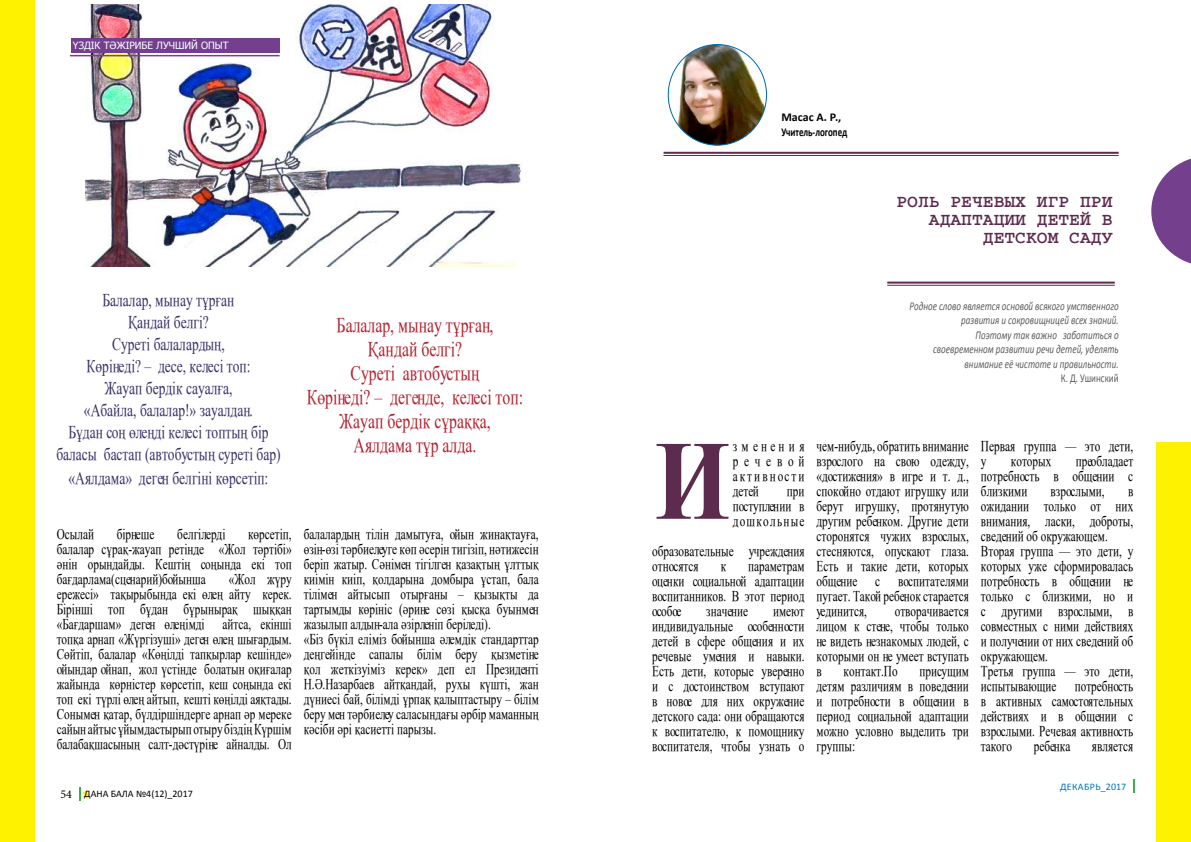
<style>
.page{position:relative;width:1191px;height:842px;background:#fff}
.page>*{position:absolute;margin:0;border:0;box-sizing:border-box;transform-origin:0 0}
.t1{font:700 113px "Times New Roman";color:#5d2b4d;scale:.85 1}
.t2{font:21px/24px "Times New Roman Kaz";color:#b32331;text-align:center;scale:.75 1}
.t3{font:18px/22px "Times New Roman Kaz";color:#3c3268;text-align:center;scale:.75 1}
.t4{font:18px/18px "Primer OTCFF Para Type";color:#5d2b4d;text-align:right}
.t5{font:15px/15px "Times New Roman Kaz";color:#000;text-align:justify;scale:.75 1}
.t6{font:italic 12px/14.4px "Calibri";color:#5d5d60;text-align:right;scale:.75 1}
.t7{font:700 12px/14.4px "Calibri";color:#000}
.t8{font:12px "Calibri";color:#5d5d60;scale:.75 1}
.t9{font:12px "Minion Pro";color:#000}
.t10{font:10px "Tahoma";color:#fff}
.t11{font:10px "Calibri";color:#000}
.t12{font:10px "Calibri";letter-spacing:.04em;color:#0074be}
</style>
<div class="page">
<svg style="left:1133px;top:779px;width:2px;height:13px"></svg>
<svg style="left:79px;top:787px;width:11px;height:13px"></svg>
<hr style="left:663px;top:152px;width:455px;height:2px;background:#5d2b4d">
<hr style="left:663px;top:155px;width:455px;height:1px;background:#5d2b4d">
<hr style="left:887px;top:282px;width:227px;height:2px;background:#5d2b4d">
<hr style="left:887px;top:285px;width:227px;height:1px;background:#5d2b4d">
<svg style="left:1151px;top:158px;width:40px;height:106px"></svg>
<img style="left:668px;top:45px;width:98px;height:100px">
<img style="left:85px;top:4px;width:437px;height:262px">
<div style="left:71px;top:38px;width:208px;height:14px;background:#74408d"></div>
<hr style="left:70px;top:55px;width:209px;height:1px;background:#74408d">
<div style="left:0;top:0;width:34px;height:842px;background:#fff200"></div>
<div style="left:1157px;top:443px;width:34px;height:399px;background:#fff200"></div>
<p class="t10" style="left:73px;top:39px;width:157px">ҮЗДІК ТӘЖІРИБЕ ЛУЧШИЙ ОПЫТ</p>
<p class="t3" style="left:56px;top:289px;width:300px">Балалар, мынау тұрған<br>Қандай белгі?<br>Суреті балалардың,<br>Көрінеді? – десе, келесі топ:<br>Жауап бердік сауалға,<br>«Абайла, балалар!» зауалдан.<br>Бұдан соң өлеңді келесі топтың бір баласы бастап (автобустың суреті бар)</p>
<p class="t3" style="left:69px;top:467px;width:268px">«Аялдама» деген белгіні көрсетіп:</p>
<h2 class="t2" style="left:307px;top:313px;width:290px">Балалар, мынау тұрған,<br>Қандай белгі?<br>Суреті автобустың<br>Көрінеді? – дегенде, келесі топ:<br>Жауап бердік сұраққа,<br>Аялдама тұр алда.</h2>
<p class="t5" style="left:57px;top:527px;width:315px;text-indent:191px">көрсетіп, балалар сұрақ-жауап ретінде «Жол тәртібі» әнін орындайды. Кештің соңында екі топ бағдарлама(сценарий)бойынша</p>
<p class="t5" style="left:57px;top:527px;width:51px">Осылай</p>
<p class="t5" style="left:117px;top:527px;width:52px">бірнеше</p>
<p class="t5" style="left:177px;top:527px;width:66px">белгілерді</p>
<p class="t5" style="left:57px;top:572px;width:315px;text-indent:172px">«Жол жүру ережесі» тақырыбында екі өлең айту керек.<br>Бірінші топ бұдан бұрынырақ шыққан «Бағдаршам» деген өлеңімді айтса, екінші топқа арнап «Жүргізуші» деген өлең шығардым.<br>Сөйтіп, балалар «Көңілді тапқырлар кешінде» ойындар ойнап, жол үстінде болатын оқиғалар жайында көрністер көрсетіп, кеш соңында екі топ екі түрлі өлең айтып, кешті көңілді аяқтады.<br>Сонымен қатар, бүлдіршіндерге арнап әр мереке сайын айтыс ұйымдастырып отыру біздің Күршім балабақшасының салт-дәстүріне айналды. Ол</p>
<p class="t5" style="left:304px;top:527px;width:315px;text-align:left">балалардың тілін дамытуға, ойын жинақтауға, өзін-өзі тәрбиелеуге көп әсерін тигізіп, нәтижесін беріп жатыр. Сәнімен тігілген қазақтың ұлттық киімін киіп, қолдарына домбыра ұстап, бала тілімен айтысып отырғаны – қызықты да тартымды көрініс (әрине сөзі қысқа буынмен жазылып алдын-ала әзірленіп беріледі).<br>«Біз бүкіл еліміз бойынша әлемдік стандарттар деңгейінде сапалы білім беру қызметіне қол жеткізуіміз керек» деп ел Президенті Н.Ә.Назарбаев айтқандай, рухы күшті, жан дүниесі бай, білімді ұрпақ қалыптастыру – білім беру мен тәрбиелеу саласындағы әрбір маманның кәсіби әрі қасиетті парызы.</p>
<p class="t9" style="left:60px;top:786px;width:13px">54</p>
<p class="t11" style="left:84px;top:787px;width:110px">ДАНА БАЛА №4(12)_2017</p>
<p class="t7" style="left:781px;top:110px;width:67px">Масас А. Р.,<br>Учитель-логопед</p>
<p class="t4" style="left:896px;top:192px;width:218px">РОЛЬ РЕЧЕВЫХ ИГР ПРИ<br>АДАПТАЦИИ ДЕТЕЙ В<br>ДЕТСКОМ САДУ</p>
<p class="t6" style="left:909px;top:298px;width:280px">Родное слово является основой всякого умственного развития и сокровищницей всех знаний.<br>Поэтому так важно заботиться о<br>своевременном развитии речи детей, уделять внимание её чистоте и правильности.</p>
<p class="t8" style="left:1061px;top:370px;width:78px">К. Д. Ушинский</p>
<h1 class="t1" style="left:655px;top:403px;width:89px">И</h1>
<p class="t5" style="left:732px;top:438px;width:97px">зменения речевой активности детей</p>
<p class="t5" style="left:732px;top:483px;width:97px;text-indent:54px">при поступлении в дошкольные</p>
<p class="t5" style="left:652px;top:543px;width:205px">образовательные учреждения относятся</p>
<p class="t5" style="left:652px;top:558px;width:205px;text-indent:96px">параметрам оценки социальной адаптации воспитанников. В этот период особое</p>
<p class="t5" style="left:720px;top:558px;width:9px">к</p>
<p class="t5" style="left:652px;top:603px;width:205px;text-indent:121px">имеют индивидуальные особенности детей в сфере общения и их речевые умения и навыки.<br>Есть дети, которые уверенно и с достоинством вступают в новое для них окружение детского сада: они обращаются к воспитателю, к помощнику воспитателя, чтобы узнать о</p>
<p class="t5" style="left:706px;top:603px;width:57px">значение</p>
<p class="t5" style="left:816px;top:438px;width:205px">чем-нибудь, обратить внимание взрослого на свою одежду, «достижения» в игре и т. д., спокойно отдают игрушку или берут игрушку, протянутую другим ребенком. Другие дети сторонятся чужих взрослых, стесняются, опускают глаза.<br>Есть и такие дети, которых общение с воспитателями пугает. Такой ребенок старается уединится,</p>
<p class="t5" style="left:816px;top:603px;width:205px;text-indent:78px">отворачивается лицом к стене, чтобы только не видеть незнакомых людей, с которыми он не умеет вступать в</p>
<p class="t5" style="left:843px;top:663px;width:73px">контакт.По</p>
<p class="t5" style="left:816px;top:663px;width:205px;text-indent:103px">присущим детям различиям в поведении и потребности в общении в период социальной адаптации можно условно выделить три группы:</p>
<p class="t5" style="left:981px;top:438px;width:205px">Первая группа — это дети, у</p>
<p class="t5" style="left:981px;top:453px;width:205px;text-indent:95px">преобладает потребность в общении с близкими</p>
<p class="t5" style="left:1011px;top:453px;width:55px">которых</p>
<p class="t5" style="left:1050px;top:483px;width:74px">взрослыми,</p>
<p class="t5" style="left:981px;top:483px;width:205px;text-align:left;text-indent:147px">в ожидании только от них внимания, ласки, доброты, сведений об окружающем.<br>Вторая группа — это дети, у которых уже сформировалась потребность в общении не только с близкими, но и с другими взрослыми, в совместных с ними действиях и получении от них сведений об окружающем.<br>Третья группа — это дети, испытывающие потребность в активных самостоятельных действиях и в общении с взрослыми. Речевая активность такого</p>
<p class="t5" style="left:1033px;top:738px;width:50px">ребенка</p>
<p class="t5" style="left:1092px;top:738px;width:57px">является</p>
<p class="t12" style="left:1060px;top:781px;width:68px">ДЕКАБРЬ_2017</p>
</div>
